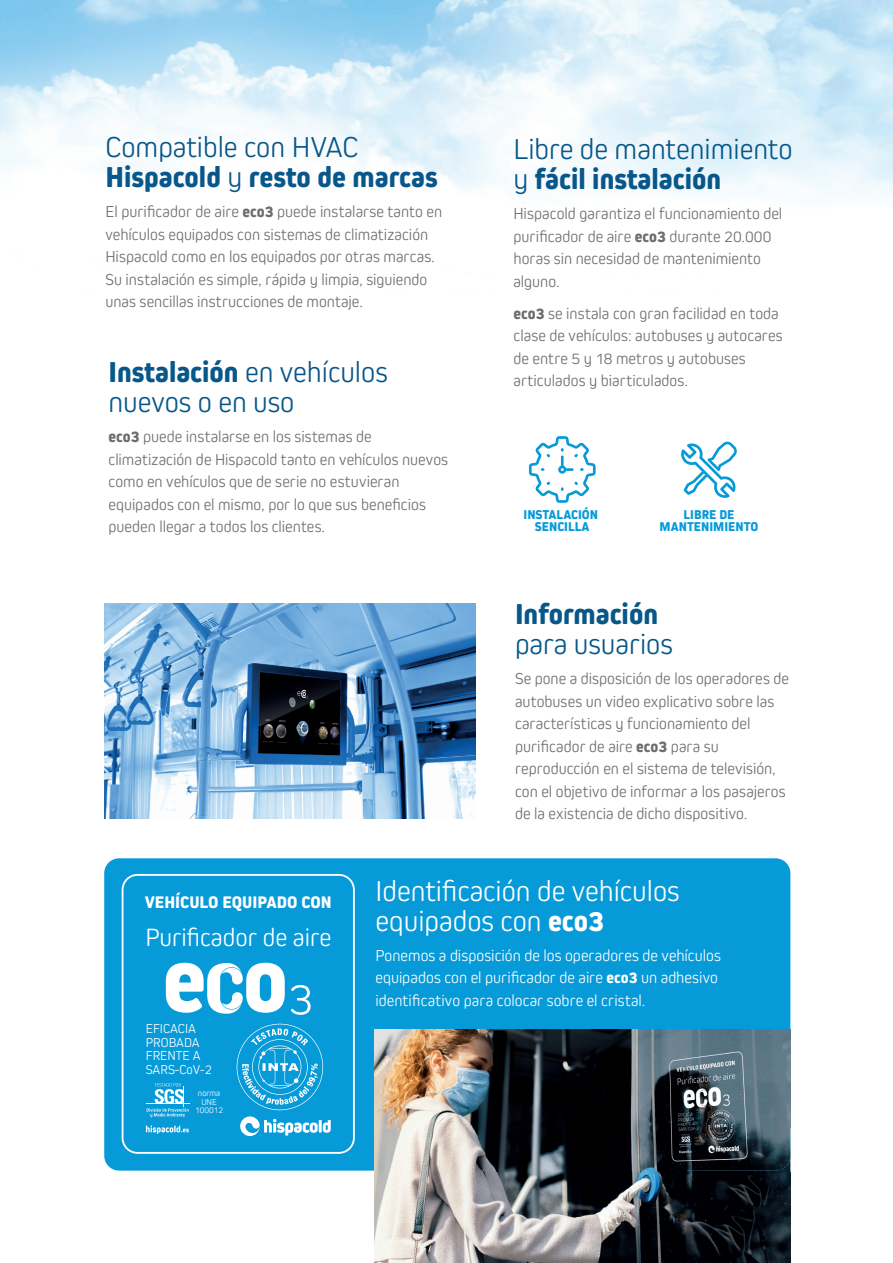
<style>
.page{position:relative;width:893px;height:1263px;background:#fff}
.page>*{position:absolute;margin:0;border:0;box-sizing:border-box;transform-origin:0 0}
.t1{font:300 30px/30px "Kiro";color:#08578a}
.t2{font:800 30px/30px "Kiro";color:#08578a}
.t3{font:300 30px/30px "Kiro";color:#fff}
.t4{font:300 26.1px "Kiro";color:#fff}
.t5{font:800 17.4px "Kiro";color:#fff}
.t6{font:300 16.5px/22.5px "Kiro";letter-spacing:.005em;color:#6c6d70}
.t7{font:300 16.5px/22.5px "Kiro";letter-spacing:.005em;color:#fff}
.t8{font:300 13.5px/13.5px "Kiro";color:#fff}
.t9{font:800 13.35px/12.6px "Kiro";color:#069ad9;text-align:center}
.t10{font:300 8.85px/8.4px "Kiro";color:#fff;text-align:center}
.s1{font-weight:300}
.s2{font-weight:800}
</style>
<div class="page">
<img style="left:0;top:0;width:893px;height:869px">
<img style="left:790px;top:870px;width:1px;height:159px">
<div style="left:104px;top:858px;width:686px;height:312px;background:#069ad9;border-radius:15px"></div>
<img style="left:374px;top:1170px;width:312px;height:2px">
<img style="left:686px;top:1170px;width:104px;height:2px">
<img style="left:374px;top:1172px;width:416px;height:91px">
<img style="left:790px;top:1029px;width:1px;height:98px">
<img style="left:374px;top:1029px;width:416px;height:141px">
<img style="left:105px;top:603px;width:371px;height:216px">
<svg style="left:529px;top:436px;width:67px;height:67px"></svg>
<svg style="left:680px;top:442px;width:57px;height:56px"></svg>
<svg style="left:122px;top:874px;width:233px;height:280px"></svg>
<svg style="left:291px;top:985px;width:20px;height:30px"></svg>
<svg style="left:166px;top:963px;width:119px;height:51px"></svg>
<svg style="left:240px;top:1116px;width:91px;height:20px"></svg>
<svg style="left:146px;top:1125px;width:43px;height:9px"></svg>
<svg style="left:237px;top:1024px;width:86px;height:86px"></svg>
<hr style="left:146px;top:1103px;width:43px;height:1px;background:#fff">
<svg style="left:147px;top:1083px;width:42px;height:34px"></svg>
<h1 class="t2" style="left:105px;top:132px;width:334px"><span class="s1">Compatible con HVAC<br></span>Hispacold <span class="s1">y</span> resto de marcas</h1>
<p class="t6" style="left:105px;top:200px;width:338px">El purificador de aire <span class="s2">eco3</span> puede instalarse tanto en vehículos equipados con sistemas de climatización Hispacold como en los equipados por otras marcas.<br>Su instalación es simple, rápida y limpia, siguiendo unas sencillas instrucciones de montaje.</p>
<h1 class="t1" style="left:108px;top:356px;width:281px"><span class="s2">Instalación</span> en vehículos nuevos o en uso</h1>
<p class="t6" style="left:108px;top:425px;width:341px"><span class="s2">eco3</span> puede instalarse en los sistemas de climatización de Hispacold tanto en vehículos nuevos como en vehículos que de serie no estuvieran equipados con el mismo, por lo que sus beneficios pueden llegar a todos los clientes.</p>
<h1 class="t1" style="left:513px;top:133px;width:281px">Libre de mantenimiento y <span class="s2">fácil instalación</span></h1>
<p class="t6" style="left:513px;top:202px;width:270px">Hispacold garantiza el funcionamiento del purificador de aire <span class="s2">eco3</span> durante 20.000 horas sin necesidad de mantenimiento alguno.</p>
<p class="t6" style="left:513px;top:301px;width:271px"><span class="s2">eco3</span> se instala con gran facilidad en toda clase de vehículos: autobuses y autocares de entre 5 y 18 metros y autobuses articulados y biarticulados.</p>
<p class="t9" style="left:523px;top:508px;width:76px">INSTALACIÓN<br>SENCILLA</p>
<p class="t9" style="left:660px;top:508px;width:100px">LIBRE DE<br>MANTENIMIENTO</p>
<h1 class="t2" style="left:515px;top:599px;width:145px">Información</h1>
<h1 class="t1" style="left:515px;top:628px;width:159px">para usuarios</h1>
<p class="t6" style="left:515px;top:667px;width:275px">Se pone a disposición de los operadores de autobuses un video explicativo sobre las características y funcionamiento del purificador de aire <span class="s2">eco3</span> para su reproducción en el sistema de televisión, con el objetivo de informar a los pasajeros de la existencia de dicho dispositivo.</p>
<p class="t5" style="left:145px;top:892px;width:188px">VEHÍCULO EQUIPADO CON</p>
<h2 class="t4" style="left:145px;top:922px;width:187px">Purificador de aire</h2>
<p class="t8" style="left:146px;top:1021px;width:67px">EFICACIA<br>PROBADA<br>FRENTE A<br>SARS-CoV-2</p>
<p class="t10" style="left:195px;top:1089px;width:30px">norma<br>UNE<br>100012</p>
<h1 class="t3" style="left:375px;top:875px;width:306px">Identificación de vehículos equipados con <span class="s2">eco3</span></h1>
<p class="t7" style="left:375px;top:943px;width:347px">Ponemos a disposición de los operadores de vehículos equipados con el purificador de aire <span class="s2">eco3</span> un adhesivo identificativo para colocar sobre el cristal.</p>
</div>
